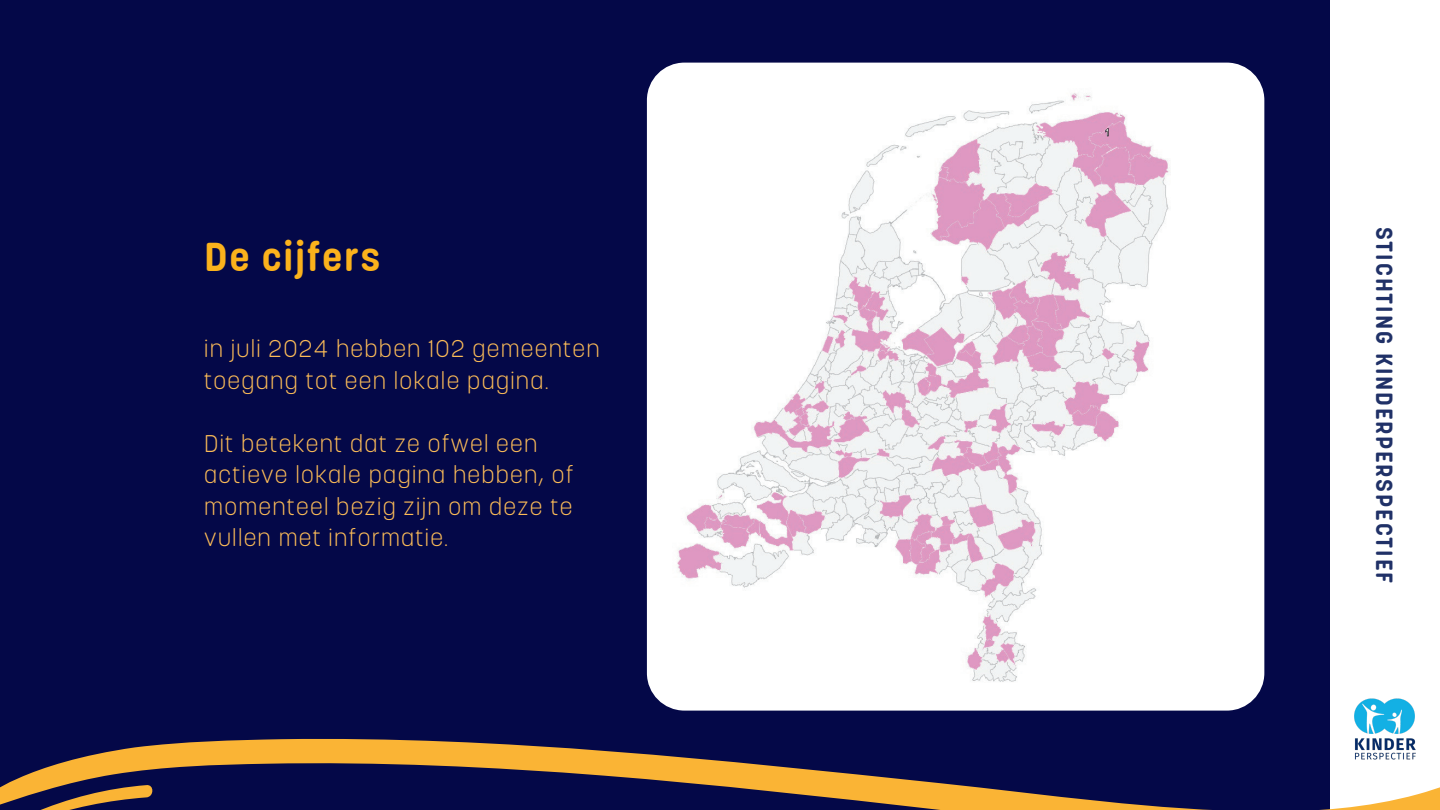
<style>
.page{position:relative;width:1440px;height:810px;background:#040848}
.page>*{position:absolute;margin:0;border:0;box-sizing:border-box;transform-origin:0 0}
.t1{font:700 40px "Korolev Rounded";letter-spacing:.045em;color:#fbb21c}
.t2{font:300 24px/31.5px "Korolev Rounded";letter-spacing:.055em;color:#fcbc58}
.t3{font:700 23.2px "Korolev Rounded";letter-spacing:.08em;color:#203167}
</style>
<div class="page">
<div style="left:1330px;top:0;width:110px;height:810px;background:#fff"></div>
<svg style="left:0;top:738px;width:1440px;height:72px"></svg>
<img style="left:1340px;top:698px;width:90px;height:76px">
<img style="left:647px;top:63px;width:617px;height:648px;border-radius:37px">
<h1 class="t1" style="left:204px;top:232px;width:177px">De cijfers</h1>
<p class="t2" style="left:204px;top:333px;width:397px">in juli 2024 hebben 102 gemeenten toegang tot een lokale pagina.</p>
<p class="t2" style="left:204px;top:428px;width:371px">Dit betekent dat ze ofwel een actieve lokale pagina hebben, of momenteel bezig zijn om deze te vullen met informatie.</p>
<p class="t3" style="left:1399px;top:227px;width:358px;rotate:90deg">STICHTING KINDERPERSPECTIEF</p>
</div>
